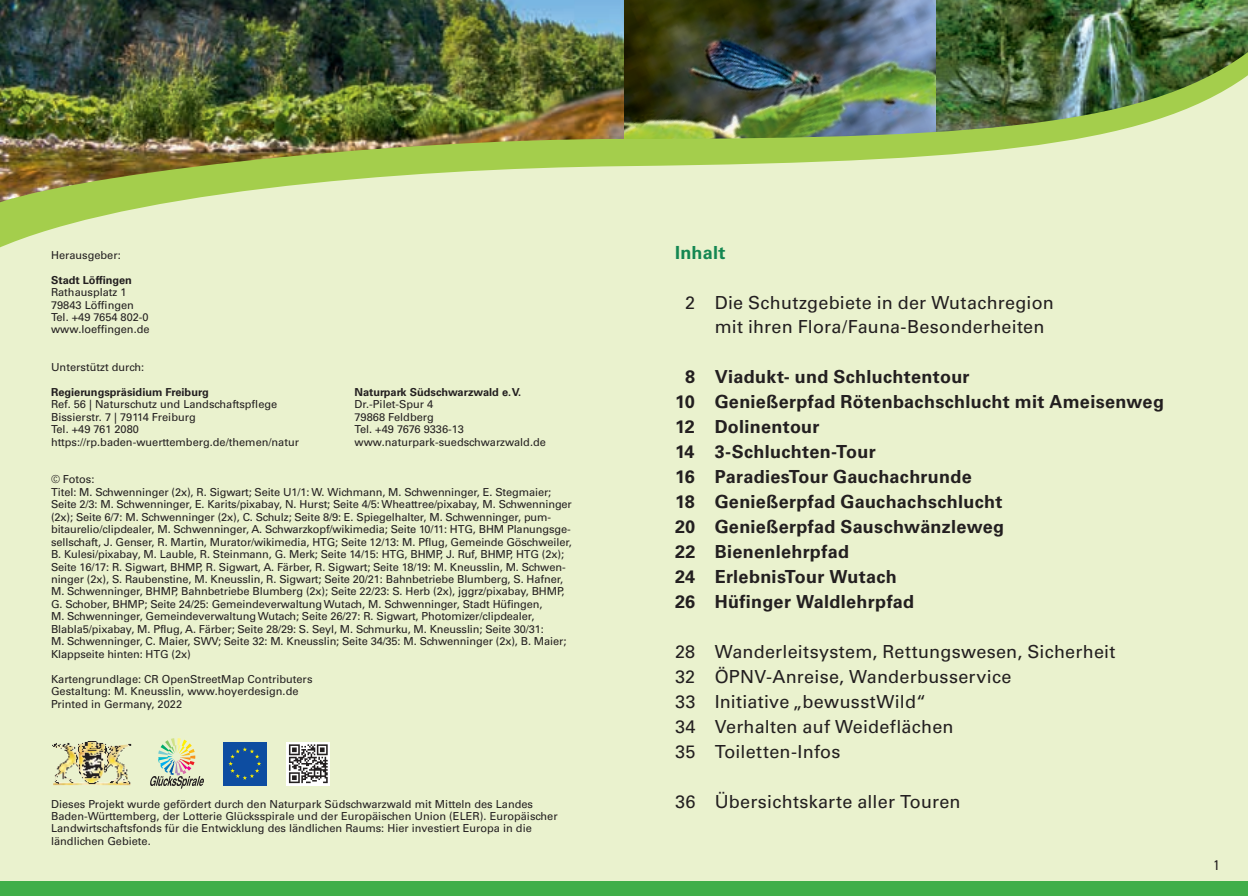
<style>
.page{position:relative;width:1248px;height:896px;background:#fff}
.page>*{position:absolute;margin:0;border:0;box-sizing:border-box;transform-origin:0 0}
.t1{font:700 18px/25px "Univers";letter-spacing:.015em;color:#231f20}
.t2{font:18px/25px "Univers";letter-spacing:.015em;color:#231f20}
.t3{font:700 18px "Univers";letter-spacing:.015em;color:#148752}
.t4{font:condensed 14px "Univers";color:#231f20}
.t5{font:11px/12.4px "Univers";letter-spacing:-.01em;color:#231f20}
.t6{font:700 11px "Univers";color:#231f20}
</style>
<div class="page">
<div style="left:0;top:0;width:1247px;height:896px;background:#eaf2ce"></div>
<img style="left:624px;top:0;width:311px;height:39px">
<img style="left:935px;top:0;width:312px;height:39px">
<img style="left:0;top:0;width:624px;height:39px">
<img style="left:0;top:39px;width:1247px;height:209px">
<div style="left:0;top:882px;width:1247px;height:14px;background:#40ae49"></div>
<svg style="left:150px;top:738px;width:54px;height:50px"></svg>
<div style="left:223px;top:742px;width:43px;height:43px;background:#0d4da1"></div>
<svg style="left:228px;top:747px;width:33px;height:33px"></svg>
<img style="left:52px;top:742px;width:80px;height:43px">
<svg style="left:287px;top:742px;width:43px;height:43px"></svg>
<svg style="left:289px;top:744px;width:39px;height:39px;background:#8e8c8d"></svg>
<p class="t5" style="left:51px;top:248px;width:71px">Herausgeber:</p>
<p class="t6" style="left:51px;top:273px;width:82px">Stadt Löffingen</p>
<p class="t5" style="left:51px;top:286px;width:100px">Rathausplatz 1<br>79843 Löffingen<br>Tel. +49 7654 802-0 www.loeffingen.de</p>
<p class="t5" style="left:51px;top:361px;width:95px">Unterstützt durch:</p>
<p class="t6" style="left:51px;top:385px;width:159px">Regierungspräsidium Freiburg</p>
<p class="t5" style="left:51px;top:398px;width:249px">Ref. 56 | Naturschutz und Landschaftspflege Bissierstr. 7 | 79114 Freiburg<br>Tel. +49 761 2080 https://rp.baden-wuerttemberg.de/themen/natur</p>
<p class="t5" style="left:51px;top:473px;width:522px">© Fotos:<br>Titel: M. Schwenninger (2x), R. Sigwart; Seite U1/1: W. Wichmann, M. Schwenninger, E. Stegmaier; Seite 2/3: M. Schwenninger, E. Karits/pixabay, N. Hurst; Seite 4/5: Wheattree/pixabay, M. Schwenninger (2x); Seite 6/7: M. Schwenninger (2x), C. Schulz; Seite 8/9: E. Spiegelhalter, M. Schwenninger, pum&shy;bitaurelio/clipdealer, M. Schwenninger, A. Schwarzkopf/wikimedia; Seite 10/11: HTG, BHM Planungsge&shy;sellschaft, J. Genser, R. Martin, Murator/wikimedia, HTG; Seite 12/13: M. Pflug, Gemeinde Göschweiler, B. Kulesi/pixabay, M. Lauble, R. Steinmann, G. Merk; Seite 14/15: HTG, BHMP, J. Ruf, BHMP, HTG (2x); Seite 16/17: R. Sigwart, BHMP, R. Sigwart, A. Färber, R. Sigwart; Seite 18/19: M. Kneusslin, M. Schwen&shy;ninger (2x), S. Raubenstine, M. Kneusslin, R. Sigwart; Seite 20/21: Bahnbetriebe Blumberg, S. Hafner, M. Schwenninger, BHMP, Bahnbetriebe Blumberg (2x); Seite 22/23: S. Herb (2x), jggrz/pixabay, BHMP, G. Schober, BHMP; Seite 24/25: Gemeindeverwaltung Wutach, M. Schwenninger, Stadt Hüfingen,<br>M. Schwenninger, Gemeindeverwaltung Wutach; Seite 26/27: R. Sigwart, Photomizer/clipdealer, Blabla5/pixabay, M. Pflug, A. Färber; Seite 28/29: S. Seyl, M. Schmurku, M. Kneusslin; Seite 30/31:<br>M. Schwenninger, C. Maier, SWV; Seite 32: M. Kneusslin; Seite 34/35: M. Schwenninger (2x), B. Maier; Klappseite hinten: HTG (2x)</p>
<p class="t5" style="left:51px;top:673px;width:263px">Kartengrundlage: CR OpenStreetMap Contributers<br>Gestaltung: M. Kneusslin, www.hoyerdesign.de<br>Printed in Germany, 2022</p>
<p class="t6" style="left:354px;top:385px;width:168px">Naturpark Südschwarzwald e.V.</p>
<p class="t5" style="left:354px;top:398px;width:193px">Dr.-Pilet-Spur 4<br>79868 Feldberg<br>Tel. +49 7676 9336-13 www.naturpark-suedschwarzwald.de</p>
<h1 class="t3" style="left:675px;top:242px;width:52px">Inhalt</h1>
<h1 class="t2" style="left:714px;top:290px;width:340px;text-indent:-30px">2 Die Schutzgebiete in der Wutachregion mit ihren Flora/Fauna-Besonderheiten</h1>
<p class="t1" style="left:675px;top:365px;width:490px;text-indent:10px">8 Viadukt- und Schluchtentour<br>10 Genießerpfad Rötenbachschlucht mit Ameisenweg<br>12 Dolinentour<br>14 3-Schluchten-Tour<br>16 ParadiesTour Gauchachrunde<br>18 Genießerpfad Gauchachschlucht<br>20 Genießerpfad Sauschwänzleweg<br>22 Bienenlehrpfad<br>24 ErlebnisTour Wutach<br>26 Hüfinger Waldlehrpfad</p>
<h1 class="t2" style="left:675px;top:639px;width:442px">28 Wanderleitsystem, Rettungswesen, Sicherheit 32 ÖPNV-Anreise, Wanderbusservice<br>33 Initiative „bewusstWild“<br>34 Verhalten auf Weideflächen<br>35 Toiletten-Infos</h1>
<p class="t5" style="left:51px;top:797px;width:483px">Dieses Projekt wurde gefördert durch den Naturpark Südschwarzwald mit Mitteln des Landes</p>
<h1 class="t2" style="left:675px;top:789px;width:287px">36 Übersichtskarte aller Touren</h1>
<p class="t5" style="left:51px;top:810px;width:508px">Baden-Württemberg, der Lotterie Glücksspirale und der Europäischen Union (ELER). Europäischer<br>Landwirtschaftsfonds für die Entwicklung des ländlichen Raums: Hier investiert Europa in die ländlichen Gebiete.</p>
<p class="t4" style="left:1213px;top:856px;width:8px">1</p>
</div>
